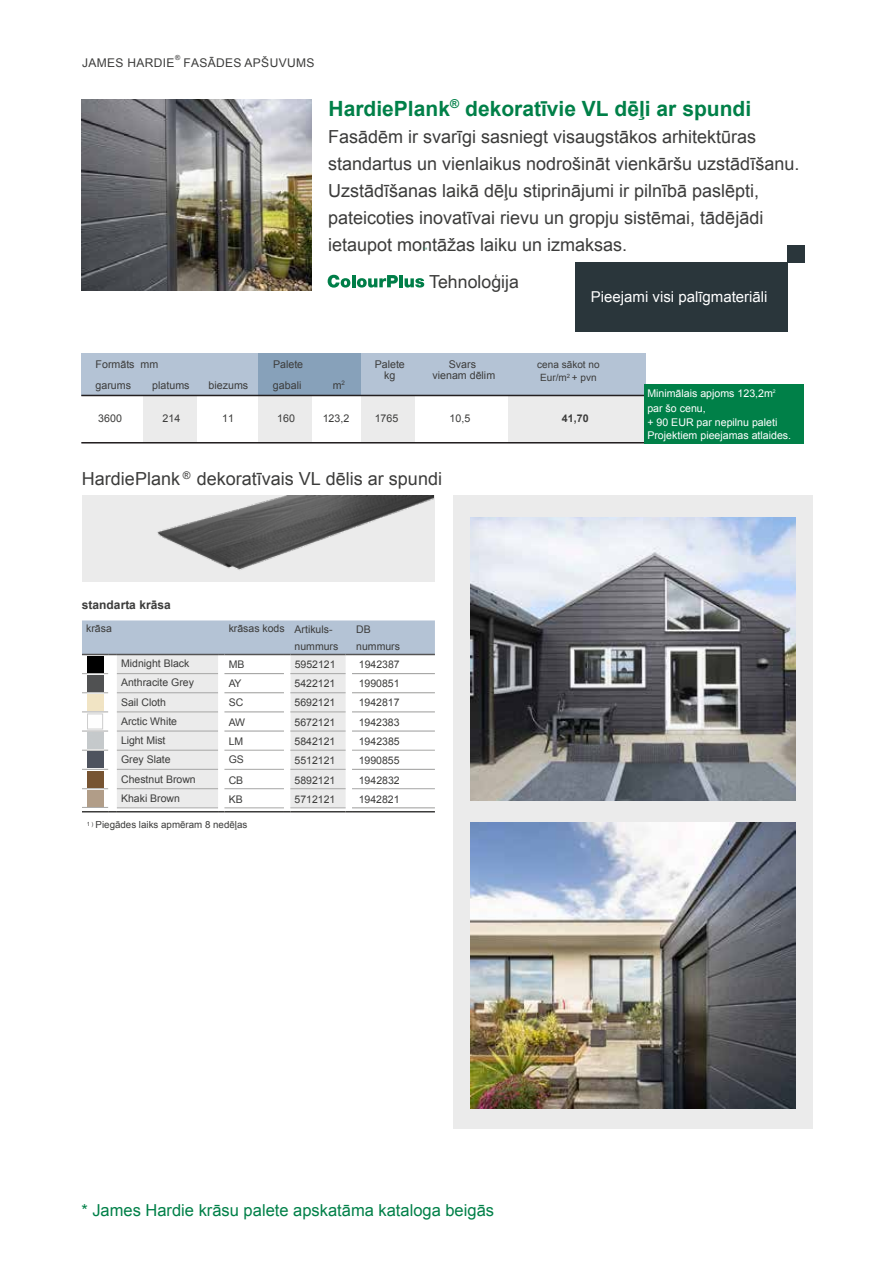
<style>
.page{position:relative;width:893px;height:1263px;background:#fff}
.page>*{position:absolute;margin:0;border:0;box-sizing:border-box;transform-origin:0 0}
.t1{font:700 21px "Arial";color:#008048}
.t2{font:18px/27px "Arial";color:#3c3c3b}
.t3{font:18px "Arial Narrow";color:#3c3c3b;scale:1.2 1}
.t4{font:16.5px "Arial";color:#008048}
.t5{font:15px "Arial";color:#fff}
.t6{font:12px "Arial";letter-spacing:.03em;color:#3c3c3b}
.t7{font:700 12px "Arial";color:#3c3c3b}
.t8{font:10.65px "Arial";color:#3c3c3b}
.t9{font:10.65px/13.5px "Arial";color:#fff}
.t10{font:700 10.65px "Arial";color:#3c3c3b}
.t11{font:10.5px "Arial";color:#3c3c3b}
.t12{font:10.05px/13.5px "Arial";color:#3c3c3b}
.t13{font:9.75px "Arial";color:#3c3c3b}
.t14{font:7.05px "Arial";color:#3c3c3b}
.t15{font:5.1px "Arial";color:#fff}
.s1{font-size:5.7px}
</style>
<div class="page">
<div style="left:144px;top:395px;width:53px;height:48px;background:#ebebeb"></div>
<div style="left:259px;top:395px;width:53px;height:48px;background:#ebebeb"></div>
<div style="left:361px;top:395px;width:53px;height:48px;background:#ebebeb"></div>
<div style="left:508px;top:395px;width:136px;height:48px;background:#ebebeb"></div>
<div style="left:81px;top:353px;width:564px;height:42px;background:#b4c3d5"></div>
<div style="left:258px;top:353px;width:103px;height:42px;background:#87a1ba"></div>
<hr style="left:81px;top:395px;width:564px;height:1px;background:#231f20">
<hr style="left:81px;top:442px;width:564px;height:1px;background:#231f20">
<hr style="left:399px;top:275px;width:4px;height:12px;background:#007e48">
<svg style="left:405px;top:278px;width:19px;height:10px"></svg>
<svg style="left:328px;top:275px;width:70px;height:13px"></svg>
<img style="left:82px;top:99px;width:230px;height:192px">
<div style="left:575px;top:262px;width:213px;height:69px;background:#2a363b"></div>
<div style="left:788px;top:245px;width:17px;height:17px;background:#2a363b"></div>
<div style="left:644px;top:384px;width:160px;height:60px;background:#008048"></div>
<svg style="left:82px;top:620px;width:353px;height:192px"></svg>
<img style="left:87px;top:771px;width:16px;height:16px">
<div style="left:87px;top:790px;width:16px;height:16px;background:#b19d88"></div>
<img style="left:89px;top:715px;width:12px;height:12px">
<div style="left:87px;top:713px;width:16px;height:16px;border:1px solid #cecece"></div>
<img style="left:87px;top:694px;width:16px;height:16px">
<div style="left:82px;top:496px;width:353px;height:86px;background:#ebebeb"></div>
<div style="left:454px;top:495px;width:359px;height:633px;background:#ebebeb"></div>
<img style="left:470px;top:517px;width:325px;height:284px">
<img style="left:157px;top:496px;width:276px;height:74px">
<img style="left:470px;top:822px;width:325px;height:286px">
<p class="t14" style="left:175px;top:53px;width:7px">®</p>
<p class="t6" style="left:183px;top:55px;width:132px">FASĀDES APŠUVUMS</p>
<p class="t6" style="left:82px;top:55px;width:94px">JAMES HARDIE</p>
<p class="t1" style="left:329px;top:94px;width:424px">HardiePlank<sup>®</sup> dekoratīvie VL dēļi ar spundi</p>
<p class="t2" style="left:328px;top:123px;width:473px">Fasādēm ir svarīgi sasniegt visaugstākos arhitektūras standartus un vienlaikus nodrošināt vienkāršu uzstādīšanu.<br>Uzstādīšanas laikā dēļu stiprinājumi ir pilnībā paslēpti, pateicoties inovatīvai rievu un gropju sistēmai, tādējādi ietaupot montāžas laiku un izmaksas.</p>
<p class="t5" style="left:591px;top:287px;width:178px">Pieejami visi palīgmateriāli</p>
<p class="t3" style="left:429px;top:268px;width:76px">Tehnoloģija</p>
<p class="t8" style="left:96px;top:357px;width:64px">Formāts mm</p>
<p class="t8" style="left:273px;top:357px;width:32px">Palete</p>
<p class="t8" style="left:375px;top:357px;width:32px">Palete</p>
<p class="t8" style="left:449px;top:357px;width:29px">Svars</p>
<p class="t8" style="left:96px;top:378px;width:37px">garums</p>
<p class="t8" style="left:98px;top:411px;width:25px">3600</p>
<p class="t8" style="left:162px;top:411px;width:19px">214</p>
<p class="t8" style="left:222px;top:411px;width:13px">11</p>
<p class="t8" style="left:277px;top:411px;width:19px">160</p>
<p class="t8" style="left:323px;top:411px;width:28px">123,2</p>
<p class="t8" style="left:375px;top:411px;width:25px">1765</p>
<p class="t8" style="left:450px;top:411px;width:22px">10,5</p>
<p class="t10" style="left:562px;top:411px;width:28px">41,70</p>
<p class="t12" style="left:537px;top:358px;width:64px">cena sākot no<br>Eur/m<sup>2</sup> + pvn</p>
<p class="t8" style="left:384px;top:369px;width:13px">kg</p>
<p class="t8" style="left:432px;top:369px;width:64px">vienam dēlim</p>
<p class="t8" style="left:333px;top:378px;width:14px">m<sup>2</sup></p>
<p class="t8" style="left:152px;top:378px;width:39px">platums</p>
<p class="t8" style="left:209px;top:378px;width:41px">biezums</p>
<p class="t8" style="left:273px;top:378px;width:30px">gabali</p>
<p class="t2" style="left:82px;top:465px;width:361px">HardiePlank <sup>®</sup> dekoratīvais VL dēlis ar spundi</p>
<p class="t7" style="left:82px;top:597px;width:90px">standarta krāsa</p>
<p class="t11" style="left:86px;top:621px;width:27px">krāsa</p>
<p class="t11" style="left:229px;top:621px;width:105px">krāsas kods Artikuls-</p>
<p class="t11" style="left:356px;top:622px;width:16px">DB</p>
<p class="t11" style="left:295px;top:639px;width:45px">nummurs</p>
<p class="t11" style="left:356px;top:639px;width:45px">nummurs</p>
<p class="t11" style="left:121px;top:657px;width:70px">Midnight Black</p>
<p class="t11" style="left:229px;top:657px;width:17px">MB</p>
<p class="t11" style="left:295px;top:657px;width:42px">5952121</p>
<p class="t11" style="left:359px;top:657px;width:42px">1942387</p>
<p class="t11" style="left:121px;top:676px;width:74px">Anthracite Grey</p>
<p class="t11" style="left:229px;top:677px;width:14px">AY</p>
<p class="t11" style="left:295px;top:677px;width:42px">5422121</p>
<p class="t11" style="left:359px;top:677px;width:42px">1990851</p>
<p class="t11" style="left:121px;top:695px;width:46px">Sail Cloth</p>
<p class="t11" style="left:229px;top:696px;width:16px">SC</p>
<p class="t11" style="left:295px;top:696px;width:42px">5692121</p>
<p class="t11" style="left:359px;top:696px;width:42px">1942817</p>
<p class="t11" style="left:121px;top:733px;width:46px">Light Mist</p>
<p class="t11" style="left:229px;top:734px;width:16px">LM</p>
<p class="t11" style="left:295px;top:734px;width:42px">5842121</p>
<p class="t11" style="left:359px;top:734px;width:42px">1942385</p>
<p class="t11" style="left:121px;top:752px;width:51px">Grey Slate</p>
<p class="t11" style="left:229px;top:753px;width:17px">GS</p>
<p class="t11" style="left:295px;top:753px;width:42px">5512121</p>
<p class="t11" style="left:359px;top:753px;width:42px">1990855</p>
<p class="t11" style="left:121px;top:773px;width:76px">Chestnut Brown</p>
<p class="t11" style="left:229px;top:773px;width:16px">CB</p>
<p class="t11" style="left:295px;top:773px;width:42px">5892121</p>
<p class="t11" style="left:359px;top:773px;width:42px">1942832</p>
<p class="t11" style="left:121px;top:792px;width:60px">Khaki Brown</p>
<p class="t11" style="left:229px;top:792px;width:16px">KB</p>
<p class="t11" style="left:295px;top:793px;width:42px">5712121</p>
<p class="t11" style="left:359px;top:793px;width:42px">1942821</p>
<p class="t11" style="left:121px;top:714px;width:58px">Arctic White</p>
<p class="t11" style="left:229px;top:715px;width:18px">AW</p>
<p class="t11" style="left:295px;top:715px;width:42px">5672121</p>
<p class="t11" style="left:359px;top:715px;width:42px">1942383</p>
<p class="t13" style="left:87px;top:818px;width:162px"><span class="s1">1 )</span> Piegādes laiks apmēram 8 nedēļas</p>
<p class="t9" style="left:647px;top:387px;width:127px">Minimālais apjoms 123,2m</p>
<p class="t15" style="left:773px;top:387px;width:4px">2</p>
<p class="t9" style="left:647px;top:415px;width:145px">+ 90 EUR par nepilnu paleti<br>Projektiem pieejamas atlaides.</p>
<p class="t9" style="left:647px;top:401px;width:60px">par šo cenu,</p>
<p class="t4" style="left:81px;top:1199px;width:414px">* James Hardie krāsu palete apskatāma kataloga beigās</p>
</div>
